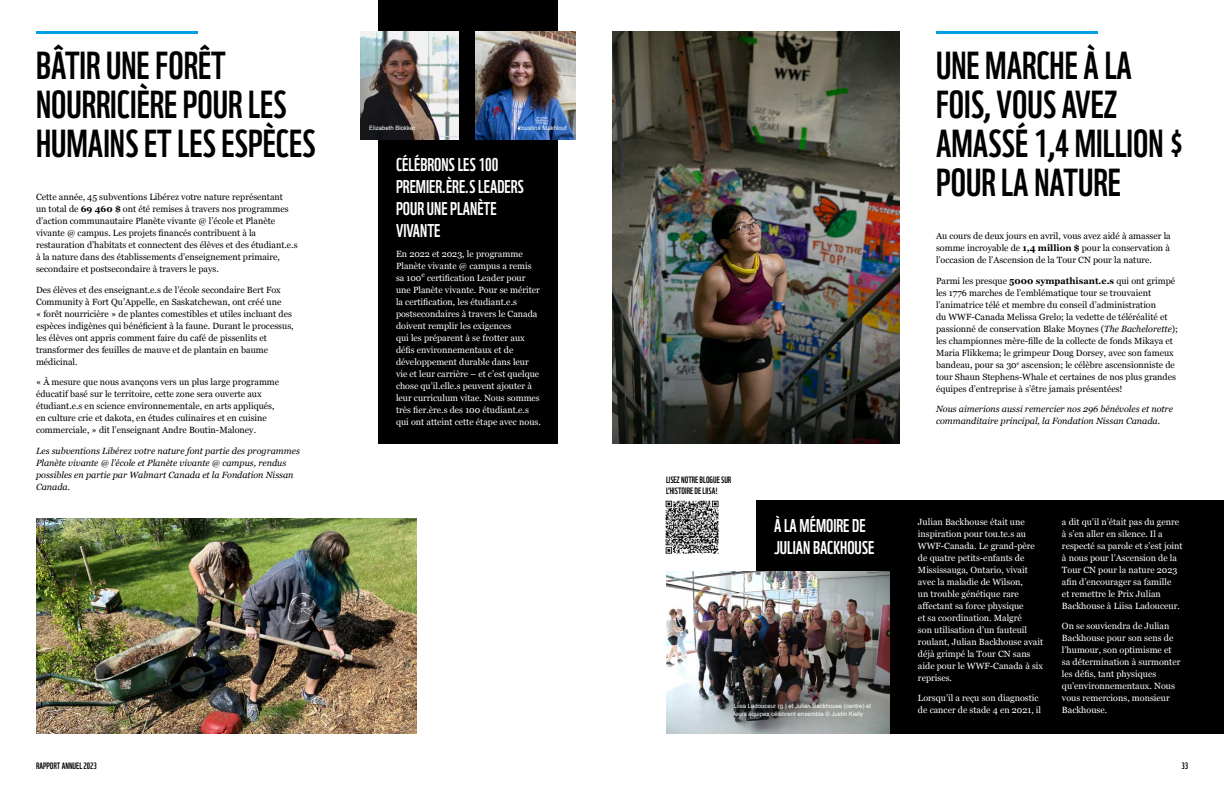
<style>
.page{position:relative;width:1224px;height:792px;background:#fff}
.page>*{position:absolute;margin:0;border:0;box-sizing:border-box;transform-origin:0 0}
.t1{font:38px/39px "WWF";color:#000}
.t2{font:18px/22px "WWF";color:#fff}
.t3{font:9px/12px "Georgia";color:#000}
.t4{font:9px/12px "Georgia";color:#fff}
.t5{font:italic 9px/12px "Georgia";color:#000}
.t6{font:9px/11px "WWF";color:#000}
.t7{font:6px/8px "Arial";color:#fff}
.s1{font-weight:700}
.s2{font-style:italic}
</style>
<div class="page">
<img style="left:612px;top:31px;width:288px;height:412px">
<img style="left:36px;top:519px;width:380px;height:215px">
<div style="left:378px;top:0;width:180px;height:443px;background:#000"></div>
<div style="left:756px;top:500px;width:468px;height:234px;background:#000"></div>
<hr style="left:936px;top:31px;width:162px;height:3px;background:#009fe3">
<img style="left:666px;top:572px;width:223px;height:162px">
<img style="left:360px;top:31px;width:99px;height:108px">
<img style="left:476px;top:31px;width:100px;height:108px">
<hr style="left:36px;top:31px;width:162px;height:3px;background:#009fe3">
<img style="left:665px;top:500px;width:54px;height:54px">
<h1 class="t1" style="left:36px;top:43px;width:281px">BÂTIR UNE FORÊT<br>NOURRICIÈRE POUR LES<br>HUMAINS ET LES ESPÈCES</h1>
<p class="t3" style="left:36px;top:191px;width:263px">Cette année, 45 subventions Libérez votre nature représentant<br>un total de <span class="s1">69 460 $</span> ont été remises à travers nos programmes d’action communautaire Planète vivante @ l’école et Planète vivante @ campus. Les projets financés contribuent à la restauration d’habitats et connectent des élèves et des étudiant.e.s à la nature dans des établissements d’enseignement primaire, secondaire et postsecondaire à travers le pays.</p>
<p class="t3" style="left:36px;top:283px;width:259px">Des élèves et des enseignant.e.s de l’école secondaire Bert Fox Community à Fort Qu’Appelle, en Saskatchewan, ont créé une<br>« forêt nourricière » de plantes comestibles et utiles incluant des espèces indigènes qui bénéficient à la faune. Durant le processus, les élèves ont appris comment faire du café de pissenlits et transformer des feuilles de mauve et de plantain en baume médicinal.</p>
<p class="t3" style="left:36px;top:376px;width:245px">« À mesure que nous avançons vers un plus large programme éducatif basé sur le territoire, cette zone sera ouverte aux étudiant.e.s en science environnementale, en arts appliqués, en culture crie et dakota, en études culinaires et en cuisine commerciale, » dit l’enseignant Andre Boutin-Maloney.</p>
<p class="t5" style="left:36px;top:444px;width:265px">Les subventions Libérez votre nature font partie des programmes Planète vivante @ l’école et Planète vivante @ campus, rendus possibles en partie par Walmart Canada et la Fondation Nissan Canada.</p>
<p class="t7" style="left:369px;top:124px;width:48px">Elizabeth Blokker</p>
<p class="t7" style="left:518px;top:124px;width:50px">Youstina Makhlouf</p>
<h2 class="t2" style="left:396px;top:152px;width:129px">CÉLÉBRONS LES 100<br>PREMIER.ÈRE.S LEADERS<br>POUR UNE PLANÈTE<br>VIVANTE</h2>
<p class="t4" style="left:396px;top:248px;width:146px">En 2022 et 2023, le programme Planète vivante @ campus a remis sa 100<sup>e</sup> certification Leader pour une Planète vivante. Pour se mériter la certification, les étudiant.e.s postsecondaires à travers le Canada doivent remplir les exigences<br>qui les préparent à se frotter aux défis environnementaux et de développement durable dans leur vie et leur carrière – et c’est quelque chose qu’il.elle.s peuvent ajouter à leur curriculum vitae. Nous sommes très fier.ère.s des 100 étudiant.e.s qui ont atteint cette étape avec nous.</p>
<p class="t6" style="left:666px;top:474px;width:67px">LISEZ NOTRE BLOGUE SUR<br>L’HISTOIRE DE LIISA!</p>
<h1 class="t1" style="left:936px;top:43px;width:249px">UNE MARCHE À LA<br>FOIS, VOUS AVEZ<br>AMASSÉ 1,4 MILLION $<br>POUR LA NATURE</h1>
<p class="t3" style="left:936px;top:230px;width:236px;text-align:justify">Au cours de deux jours en avril, vous avez aidé à amasser la somme incroyable de <span class="s1">1,4 million $</span> pour la conservation à l’occasion de l’Ascension de la Tour CN pour la nature.</p>
<p class="t3" style="left:936px;top:274px;width:244px">Parmi les presque <span class="s1">5000 sympathisant.e.s</span> qui ont grimpé les 1776 marches de l’emblématique tour se trouvaient l’animatrice télé et membre du conseil d’administration<br>du WWF-Canada Melissa Grelo; la vedette de téléréalité et passionné de conservation Blake Moynes (<span class="s2">The Bachelorette</span>); les championnes mère-fille de la collecte de fonds Mikaya et Maria Flikkema; le grimpeur Doug Dorsey, avec son fameux bandeau, pour sa 30<sup>e</sup> ascension; le célèbre ascensionniste de tour Shaun Stephens-Whale et certaines de nos plus grandes équipes d’entreprise à s’être jamais présentées!</p>
<p class="t5" style="left:936px;top:403px;width:239px">Nous aimerions aussi remercier nos 296 bénévoles et notre commanditaire principal, la Fondation Nissan Canada.</p>
<h2 class="t2" style="left:774px;top:512px;width:102px">À LA MÉMOIRE DE<br>JULIAN BACKHOUSE</h2>
<p class="t4" style="left:918px;top:515px;width:127px">Julian Backhouse était une inspiration pour tou.te.s au<br>WWF-Canada. Le grand-père de quatre petits-enfants de<br>Mississauga, Ontario, vivait avec la maladie de Wilson,<br>un trouble génétique rare affectant sa force physique<br>et sa coordination. Malgré<br>son utilisation d’un fauteuil roulant, Julian Backhouse avait déjà grimpé la Tour CN sans aide pour le WWF-Canada à six reprises.</p>
<p class="t4" style="left:918px;top:692px;width:125px">Lorsqu’il a reçu son diagnostic de cancer de stade 4 en 2021, il</p>
<p class="t7" style="left:734px;top:702px;width:139px">Liisa Ladouceur (g.) et Julian Backhouse (centre) et leurs équipes célèbrent ensemble © Justin Kielly</p>
<p class="t4" style="left:1062px;top:515px;width:122px">a dit qu’il n’était pas du genre à s’en aller en silence. Il a respecté sa parole et s’est joint à nous pour l’Ascension de la<br>Tour CN pour la nature 2023 afin d’encourager sa famille<br>et remettre le Prix Julian<br>Backhouse à Liisa Ladouceur.</p>
<p class="t4" style="left:1062px;top:620px;width:120px">On se souviendra de Julian<br>Backhouse pour son sens de l’humour, son optimisme et sa détermination à surmonter les défis, tant physiques qu’environnementaux. Nous vous remercions, monsieur<br>Backhouse.</p>
<p class="t6" style="left:36px;top:760px;width:62px">RAPPORT ANNUEL 2023</p>
<p class="t6" style="left:1181px;top:760px;width:8px">33</p>
</div>
